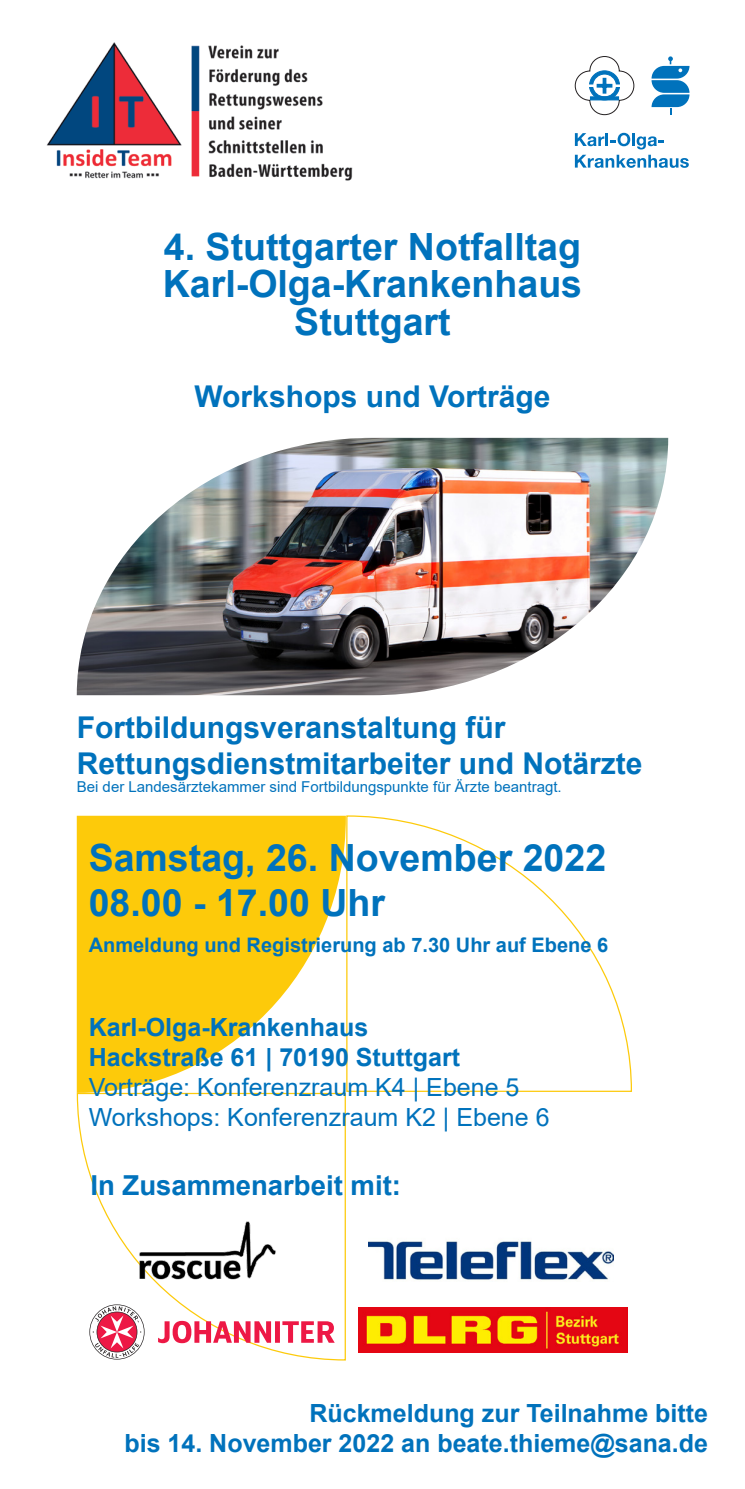
<style>
.page{position:relative;width:745px;height:1489px;background:#fff}
.page>*{position:absolute;margin:0;border:0;box-sizing:border-box;transform-origin:0 0}
.t1{font:700 37.5px/37.5px "Arial";color:#0072bc;text-align:center}
.t2{font:700 30px/36px "Arial";color:#0072bc}
.t3{font:700 27.5px "Arial";color:#0072bc}
.t4{font:700 25px/30px "Arial";color:#0072bc}
.t5{font:25px "Arial";color:#0072bc}
.t6{font:700 20px "Arial";color:#0072bc}
.t7{font:15px "Arial";color:#0072bc}
</style>
<div class="page">
<svg style="left:574px;top:133px;width:89px;height:16px"></svg>
<svg style="left:574px;top:155px;width:114px;height:13px"></svg>
<svg style="left:651px;top:56px;width:38px;height:59px"></svg>
<svg style="left:574px;top:56px;width:60px;height:59px"></svg>
<hr style="left:590px;top:97px;width:28px;height:3px;background:#0072bc">
<img style="left:77px;top:438px;width:590px;height:257px">
<svg style="left:76px;top:1094px;width:270px;height:266px"></svg>
<svg style="left:347px;top:815px;width:285px;height:277px"></svg>
<svg style="left:76px;top:815px;width:271px;height:279px"></svg>
<img style="left:46px;top:42px;width:306px;height:139px">
<img style="left:136px;top:1218px;width:141px;height:63px">
<svg style="left:89px;top:1304px;width:245px;height:55px"></svg>
<img style="left:368px;top:1241px;width:245px;height:39px">
<img style="left:358px;top:1307px;width:269px;height:45px">
<p class="t1" style="left:164px;top:228px;width:418px">4. Stuttgarter Notfalltag</p>
<p class="t1" style="left:163px;top:265px;width:420px">Karl-Olga-Krankenhaus<br>Stuttgart</p>
<p class="t2" style="left:194px;top:378px;width:357px">Workshops und Vorträge</p>
<p class="t2" style="left:77px;top:710px;width:567px">Fortbildungsveranstaltung für<br>Rettungsdienstmitarbeiter und Notärzte</p>
<p class="t7" style="left:77px;top:776px;width:486px">Bei der Landesärztekammer sind Fortbildungspunkte für Ärzte beantragt.</p>
<p class="t1" style="left:89px;top:835px;width:518px;line-height:45px;text-align:left">Samstag, 26. November 2022<br>08.00 - 17.00 Uhr</p>
<p class="t6" style="left:89px;top:930px;width:520px">Anmeldung und Registrierung ab 7.30 Uhr auf Ebene 6</p>
<p class="t4" style="left:89px;top:1012px;width:373px">Karl-Olga-Krankenhaus<br>Hackstraße 61 | 70190 Stuttgart</p>
<p class="t5" style="left:89px;top:1069px;width:432px">Vorträge: Konferenzraum K4 | Ebene 5</p>
<p class="t5" style="left:89px;top:1099px;width:462px">Workshops: Konferenzraum K2 | Ebene 6</p>
<p class="t3" style="left:90px;top:1166px;width:312px">In Zusammenarbeit mit:</p>
<p class="t4" style="left:309px;top:1398px;width:400px">Rückmeldung zur Teilnahme bitte</p>
<p class="t4" style="left:124px;top:1428px;width:584px">bis 14. November 2022 an beate.thieme@sana.de</p>
</div>
